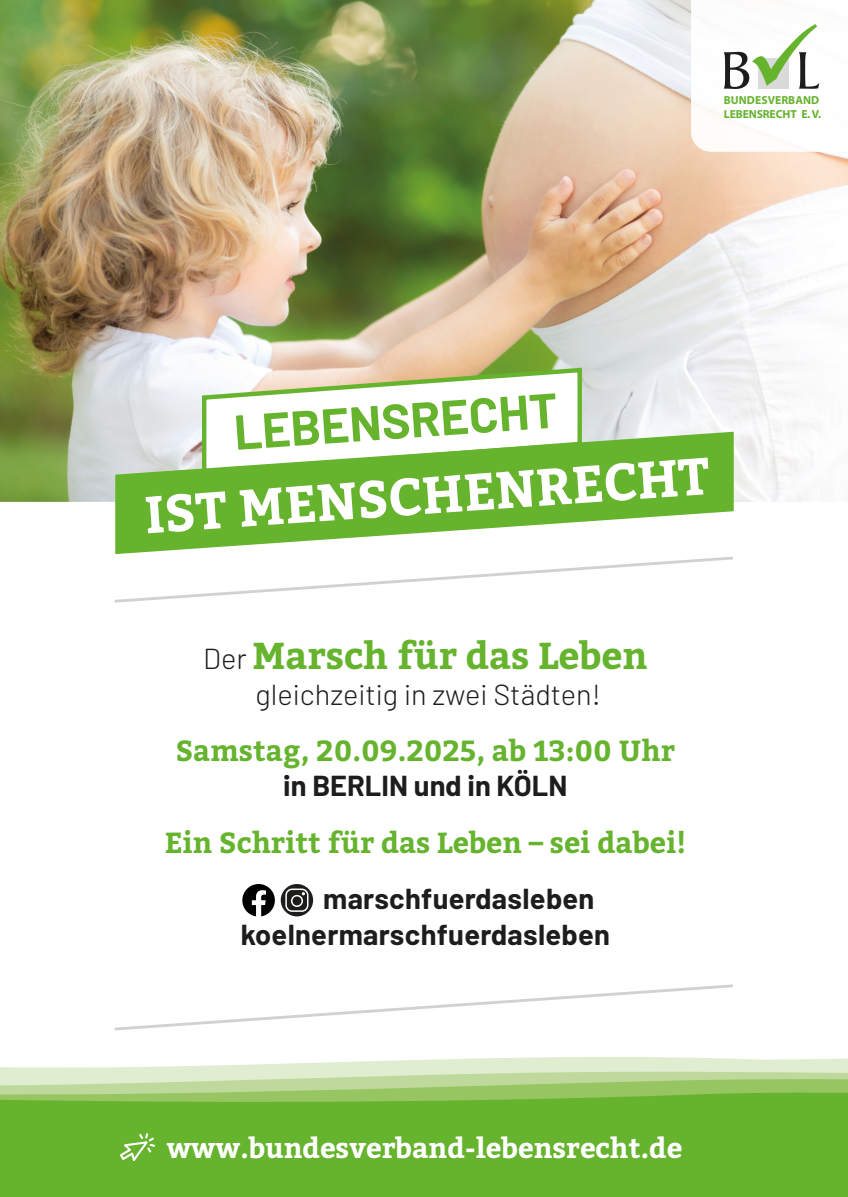
<style>
.page{position:relative;width:848px;height:1197px;background:#fff}
.page>*{position:absolute;margin:0;border:0;box-sizing:border-box;transform-origin:0 0}
.t1{font:700 51.8px "Bitter";color:#fff}
.t2{font:700 48.9px "Barlow";color:#66b32e}
.t3{font:700 37.3px "Bitter";color:#66b32e}
.t4{font:700 28.9px "Bitter";color:#66b32e}
.t5{font:700 28.9px/35.4px "Barlow";letter-spacing:.01em;color:#1d1d1b}
.t6{font:300 28.9px "Barlow";color:#1d1d1b}
.t7{font:700 27.9px "Bitter";color:#fff}
.t8{font:700 11.6px/13.3px "Myriad Pro";color:#66b32e}
.s1{font-family:"Barlow";font-weight:300;font-size:28.9px;color:#1d1d1b}
</style>
<div class="page">
<svg style="left:242px;top:884px;width:33px;height:32px"></svg>
<svg style="left:281px;top:883px;width:32px;height:33px"></svg>
<div style="left:291px;top:894px;width:12px;height:12px;border:2px solid #fff;border-radius:50%"></div>
<div style="left:285px;top:888px;width:23px;height:23px;border:2px solid #fff;border-radius:6px"></div>
<img style="left:0;top:0;width:848px;height:502px">
<img style="left:691px;top:0;width:157px;height:151px">
<svg style="left:723px;top:24px;width:96px;height:65px"></svg>
<svg style="left:114px;top:556px;width:619px;height:47px"></svg>
<svg style="left:114px;top:984px;width:619px;height:46px"></svg>
<svg style="left:0;top:1057px;width:848px;height:24px;fill:#e0edd0"></svg>
<svg style="left:0;top:1081px;width:848px;height:115px;background:#6fb739"></svg>
<svg style="left:112px;top:1086px;width:624px;height:74px;background:#71b73a"></svg>
<svg style="left:199px;top:365px;width:385px;height:66px"></svg>
<svg style="left:115px;top:431px;width:618px;height:123px;fill:#66b32e"></svg>
<p class="t8" style="left:723px;top:93px;width:99px">BUNDESVERBAND<br>LEBENSRECHT E. V.</p>
<h2 class="t2" style="left:232px;top:402px;width:326px;rotate:-4deg">LEBENSRECHT</h2>
<h1 class="t1" style="left:143px;top:484px;width:567px;rotate:-4deg">IST MENSCHENRECHT</h1>
<p class="t3" style="left:203px;top:633px;width:446px"><span class="s1">Der</span> Marsch für das Leben</p>
<p class="t6" style="left:255px;top:676px;width:347px">gleichzeitig in zwei Städten!</p>
<p class="t4" style="left:176px;top:733px;width:500px">Samstag, 20.09.2025, ab 13:00 Uhr</p>
<p class="t5" style="left:283px;top:768px;width:286px">in BERLIN und in KÖLN</p>
<p class="t4" style="left:164px;top:825px;width:523px">Ein Schritt für das Leben – sei dabei!</p>
<p class="t5" style="left:241px;top:881px;width:371px;text-indent:82px">marschfuerdasleben koelnermarschfuerdasleben</p>
<p class="t7" style="left:167px;top:1131px;width:517px">www.bundesverband-lebensrecht.de</p>
</div>
